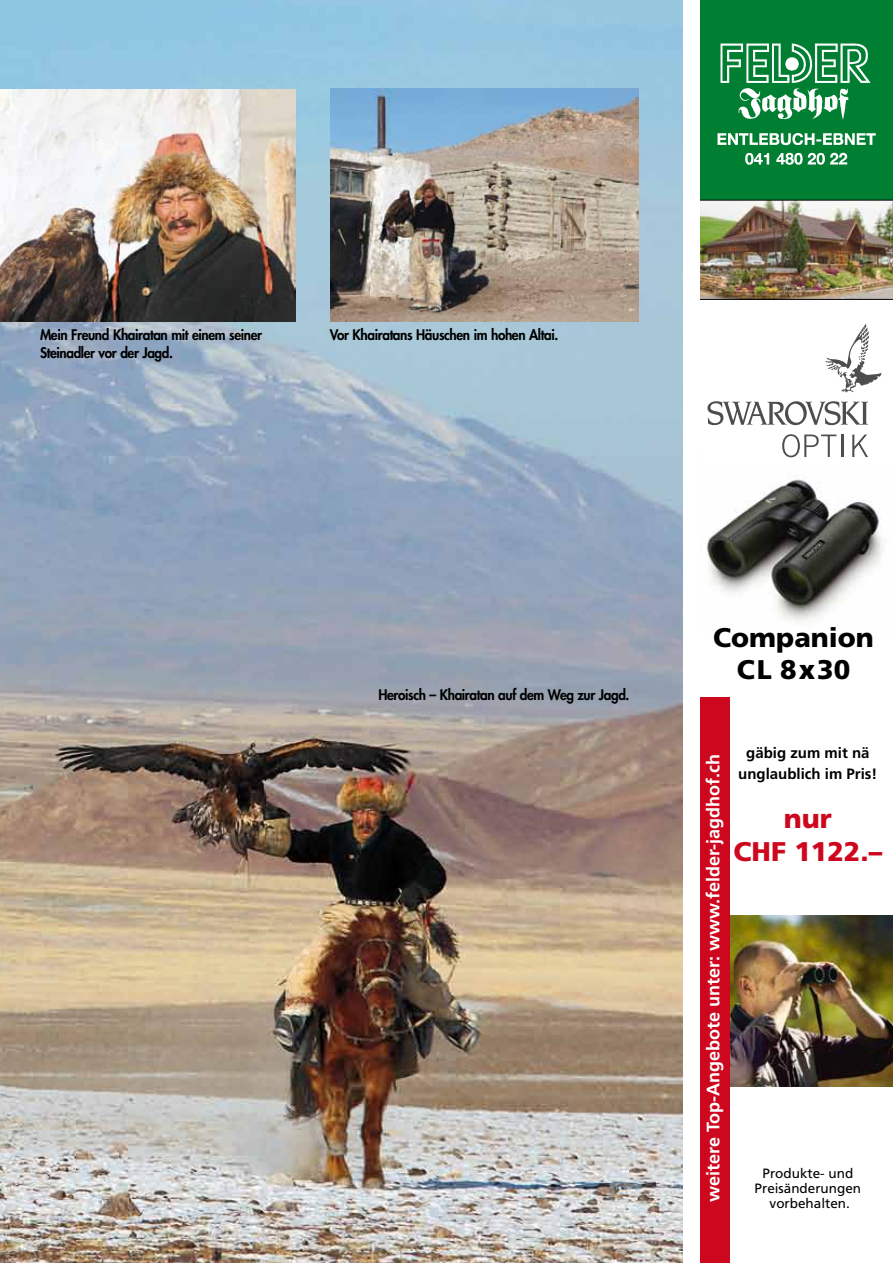
<style>
.page{position:relative;width:893px;height:1263px;background:#fff}
.page>*{position:absolute;margin:0;border:0;box-sizing:border-box;transform-origin:0 0}
.t1{font:27px/32.4px "Frutiger Black+EBGRGL";color:#000;text-align:center}
.t2{font:27px/32.4px "Frutiger Black+EBGRGL";color:#cd071e;text-align:center}
.t3{font:18px "Frutiger Bold+ACHQSV";color:#fff}
.t4{font:15px/21px "Frutiger Bold+ACHQSV";color:#000;text-align:center}
.t5{font:800 14.25px/18px "Futura";letter-spacing:-.03em;color:#000;scale:.95 1}
.t6{font:13.5px/15px "Frutiger Roman+VGUONV";color:#000;text-align:center}
</style>
<div class="page">
<img style="left:0;top:0;width:682px;height:1263px">
<img style="left:331px;top:88px;width:308px;height:234px">
<img style="left:0;top:90px;width:295px;height:232px">
<svg style="left:700px;top:0;width:193px;height:200px;background:#1e8d49"></svg>
<img style="left:729px;top:915px;width:164px;height:171px">
<img style="left:840px;top:43px;width:30px;height:40px">
<div style="left:700px;top:423px;width:29px;height:840px;background:#cd071e"></div>
<div style="left:700px;top:416px;width:193px;height:280px;background:#fff"></div>
<img style="left:706px;top:475px;width:176px;height:147px">
<img style="left:700px;top:200px;width:193px;height:100px">
<svg style="left:825px;top:324px;width:57px;height:69px"></svg>
<svg style="left:707px;top:401px;width:161px;height:24px"></svg>
<svg style="left:782px;top:434px;width:54px;height:23px"></svg>
<hr style="left:842px;top:435px;width:2px;height:22px;background:#4d4d4d">
<svg style="left:852px;top:435px;width:16px;height:22px"></svg>
<p class="t5" style="left:40px;top:325px;width:235px">Mein Freund Khairatan mit einem seiner<br>Steinadler vor der Jagd.</p>
<p class="t5" style="left:330px;top:325px;width:242px">Vor Khairatans Häuschen im hohen Altai.</p>
<p class="t5" style="left:378px;top:685px;width:266px">Heroisch – Khairatan auf dem Weg zur Jagd.</p>
<h1 class="t1" style="left:713px;top:621px;width:162px">Companion<br>CL 8x30</h1>
<p class="t3" style="left:703px;top:1202px;width:449px;rotate:-90deg">weitere Top-Angebote unter: www.felder-jagdhof.ch</p>
<p class="t4" style="left:738px;top:742px;width:141px">gäbig zum mit nä unglaublich im Pris!</p>
<h1 class="t2" style="left:733px;top:802px;width:150px">nur<br>CHF 1122.–</h1>
<p class="t6" style="left:755px;top:1165px;width:108px">Produkte- und<br>Preisänderungen vorbehalten.</p>
</div>
